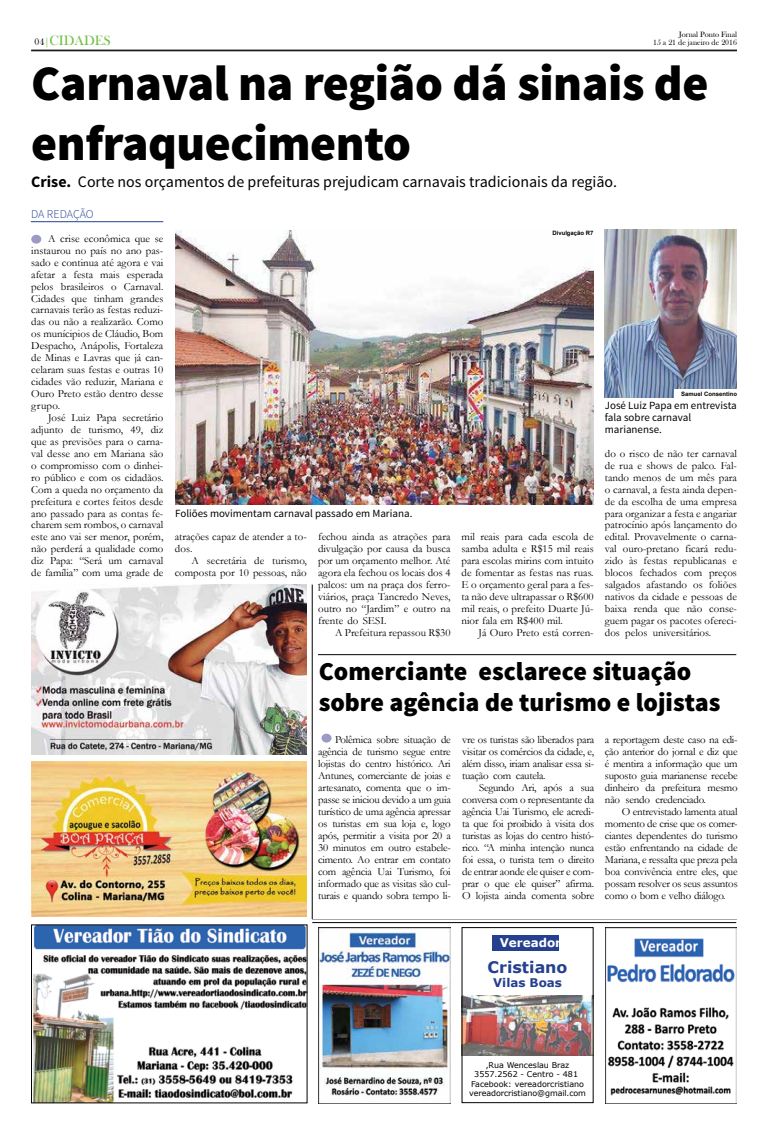
<style>
.page{position:relative;width:766px;height:1134px;background:#fff}
.page>*{position:absolute;margin:0;border:0;box-sizing:border-box;transform-origin:0 0}
.t1{font:900 49.8px/59.7px "Source Sans Pro";letter-spacing:-.01em;color:#000}
.t2{font:900 25.9px/31px "Source Sans Pro";color:#000}
.t3{font:15.9px "Source Sans Pro";color:#000}
.t4{font:700 15.9px "Verdana";color:#25408f}
.t5{font:13.9px "Bask Old Face";color:#72bf44}
.t6{font:700 11.9px "Verdana";color:#25408f}
.t7{font:300 11.9px "Source Sans Pro";letter-spacing:-.01em;color:#25408f}
.t8{font:700 11.9px "Verdana";color:#fff}
.t9{font:10.9px/11.9px "Garamond";color:#000;text-align:justify}
.t10{font:10.9px/11.9px "Source Sans Pro";color:#000}
.t11{font:8px/9.6px "Verdana";color:#000;text-align:center}
.t12{font:8px "Bask Old Face";color:#000}
.t13{font:700 6px "Arial";color:#000}
.s1{font-size:10px;color:#000}
.s2{font-size:10px}
.s3{font-weight:700}
</style>
<div class="page">
<img style="left:175px;top:230px;width:418px;height:274px">
<hr style="left:31px;top:50px;width:705px;height:1px;background:#000">
<hr style="left:31px;top:51px;width:705px;height:1px;background:#000">
<img style="left:463px;top:996px;width:128px;height:60px">
<div style="left:461px;top:927px;width:132px;height:176px;border:1px solid #000"></div>
<div style="left:492px;top:935px;width:66px;height:15px;background:#25408f"></div>
<img style="left:605px;top:927px;width:131px;height:176px">
<img style="left:33px;top:927px;width:272px;height:174px">
<img style="left:318px;top:927px;width:132px;height:176px">
<hr style="left:312px;top:922px;width:424px;height:1px;background:#000">
<hr style="left:312px;top:919px;width:424px;height:1px;background:#a7a9ac">
<img style="left:31px;top:584px;width:276px;height:171px">
<img style="left:31px;top:762px;width:276px;height:154px">
<hr style="left:31px;top:221px;width:132px;height:1px;background:#25408f">
<div style="left:31px;top:235px;width:10px;height:9px;background:#9b9bc5;border-radius:50%"></div>
<img style="left:604px;top:230px;width:132px;height:168px">
<div style="left:674px;top:390px;width:62px;height:8px;background:#fff"></div>
<div style="left:321px;top:734px;width:10px;height:8px;background:#9b9bc5;border-radius:50%"></div>
<hr style="left:311px;top:584px;width:1px;height:335px;background:#000">
<hr style="left:318px;top:654px;width:418px;height:1px;background:#000">
<p class="t12" style="left:679px;top:30px;width:59px">Jornal Ponto Final</p>
<p class="t5" style="left:35px;top:33px;width:78px"><span class="s1">04</span><span class="s2">|</span>CIDADES</p>
<p class="t12" style="left:653px;top:38px;width:85px">15 a 21 de janeiro de 2016</p>
<h1 class="t1" style="left:31px;top:56px;width:678px">Carnaval na região dá sinais de enfraquecimento</h1>
<h3 class="t3" style="left:31px;top:172px;width:587px"><span class="s3">Crise.</span> Corte nos orçamentos de prefeituras prejudicam carnavais tradicionais da região.</h3>
<p class="t7" style="left:31px;top:207px;width:64px">DA REDAÇÃO</p>
<p class="t9" style="left:31px;top:232px;width:134px;text-indent:17px">A crise econômica que se instaurou no país no ano pas&shy;sado e continua até agora e vai afetar a festa mais esperada pelos brasileiros o Carnaval.<br>Cidades que tinham grandes carnavais terão as festas reduzi&shy;das ou não a realizarão. Como os munícipios de Cláudio, Bom Despacho, Anápolis, Fortaleza de Minas e Lavras que já can&shy;celaram suas festas e outras 10 cidades vão reduzir, Mariana e Ouro Preto estão dentro desse grupo.</p>
<p class="t9" style="left:31px;top:411px;width:134px;text-indent:17px">José Luiz Papa secretário adjunto de turismo, 49, diz que as previsões para o carna&shy;val desse ano em Mariana são o compromisso com o dinhei&shy;ro público e com os cidadãos.<br>Com a queda no orçamento da prefeitura e cortes feitos desde ano passado para as contas fe&shy;charem sem rombos, o carnaval este ano vai ser menor, porém, não perderá a qualidade como diz Papa: “Será um carnaval de família” com uma grade de</p>
<p class="t13" style="left:552px;top:229px;width:43px">Divulgação R7</p>
<p class="t13" style="left:681px;top:390px;width:57px">Samuel Consentino</p>
<p class="t10" style="left:604px;top:400px;width:133px">José Luiz Papa em entrevista fala sobre carnaval marianense.</p>
<p class="t9" style="left:604px;top:447px;width:134px">do o risco de não ter carnaval de rua e shows de palco. Fal&shy;tando menos de um mês para o carnaval, a festa ainda depen&shy;de da escolha de uma empresa para organizar a festa e angariar patrocínio após lançamento do edital. Provavelmente o carna&shy;val ouro-pretano ficará redu&shy;zido às festas republicanas e blocos fechados com preços salgados afastando os foliões nativos da cidade e pessoas de baixa renda que não conse&shy;guem pagar os pacotes ofereci&shy;dos pelos universitários.</p>
<p class="t10" style="left:175px;top:507px;width:239px">Foliões movimentam carnaval passado em Mariana.</p>
<p class="t9" style="left:461px;top:531px;width:134px">mil reais para cada escola de samba adulta e R$15 mil reais para escolas mirins com intuito de fomentar as festas nas ruas.<br>E o orçamento geral para a fes&shy;ta não deve ultrapassar o R$600 mil reais, o prefeito Duarte Jú&shy;nior fala em R$400 mil.</p>
<p class="t9" style="left:478px;top:626px;width:117px">Já Ouro Preto está corren-</p>
<p class="t9" style="left:318px;top:531px;width:134px">fechou ainda as atrações para divulgação por causa da busca por um orçamento melhor. Até agora ela fechou os locais dos 4 palcos: um na praça dos ferro&shy;viários, praça Tancredo Neves, outro no “Jardim” e outro na frente do SESI.</p>
<p class="t9" style="left:335px;top:626px;width:117px">A Prefeitura repassou R$30</p>
<p class="t9" style="left:175px;top:531px;width:134px">atrações capaz de atender a to&shy;dos.</p>
<p class="t9" style="left:175px;top:555px;width:134px;text-align:right">A secretária de turismo, composta por 10 pessoas, não</p>
<h2 class="t2" style="left:318px;top:657px;width:403px">Comerciante esclarece situação sobre agência de turismo e lojistas</h2>
<p class="t9" style="left:318px;top:734px;width:134px;text-indent:17px">Polêmica sobre situação de agência de turismo segue entre lojistas do centro histórico. Ari Antunes, comerciante de joias e artesanato, comenta que o im&shy;passe se iniciou devido a um guia turístico de uma agência apressar os turistas em sua loja e, logo após, permitir a visita por 20 a 30 minutos em outro estabele&shy;cimento. Ao entrar em contato com agência Uai Turismo, foi informado que as visitas são cul&shy;turais e quando sobra tempo li-</p>
<p class="t9" style="left:462px;top:734px;width:134px">vre os turistas são liberados para visitar os comércios da cidade, e, além disso, iriam analisar essa si&shy;tuação com cautela.</p>
<p class="t9" style="left:604px;top:734px;width:134px">a reportagem deste caso na edi&shy;ção anterior do jornal e diz que é mentira a informação que um suposto guia marianense recebe dinheiro da prefeitura mesmo não sendo credenciado.</p>
<p class="t9" style="left:604px;top:805px;width:134px;text-indent:17px">O entrevistado lamenta atual momento de crise que os comer&shy;ciantes dependentes do turismo estão enfrentando na cidade de Mariana, e ressalta que preza pela boa convivência entre eles, que possam resolver os seus assuntos como o bom e velho diálogo.</p>
<p class="t9" style="left:462px;top:781px;width:134px;text-indent:17px">Segundo Ari, após a sua conversa com o representante da agência Uai Turismo, ele acredi&shy;ta que foi proibido à visita dos turistas as lojas do centro histó&shy;rico. “A minha intenção nunca foi essa, o turista tem o direito de entrar aonde ele quiser e com&shy;prar o que ele quiser” afirma.<br>O lojista ainda comenta sobre</p>
<p class="t8" style="left:499px;top:934px;width:63px">Vereador</p>
<h3 class="t4" style="left:487px;top:956px;width:81px">Cristiano</h3>
<p class="t6" style="left:493px;top:975px;width:70px">Vilas Boas</p>
<p class="t11" style="left:469px;top:1060px;width:118px">,Rua Wenceslau Braz<br>3557.2562 - Centro - 481<br>Facebook: vereadorcristiano vereadorcristiano@gmail.com</p>
</div>
